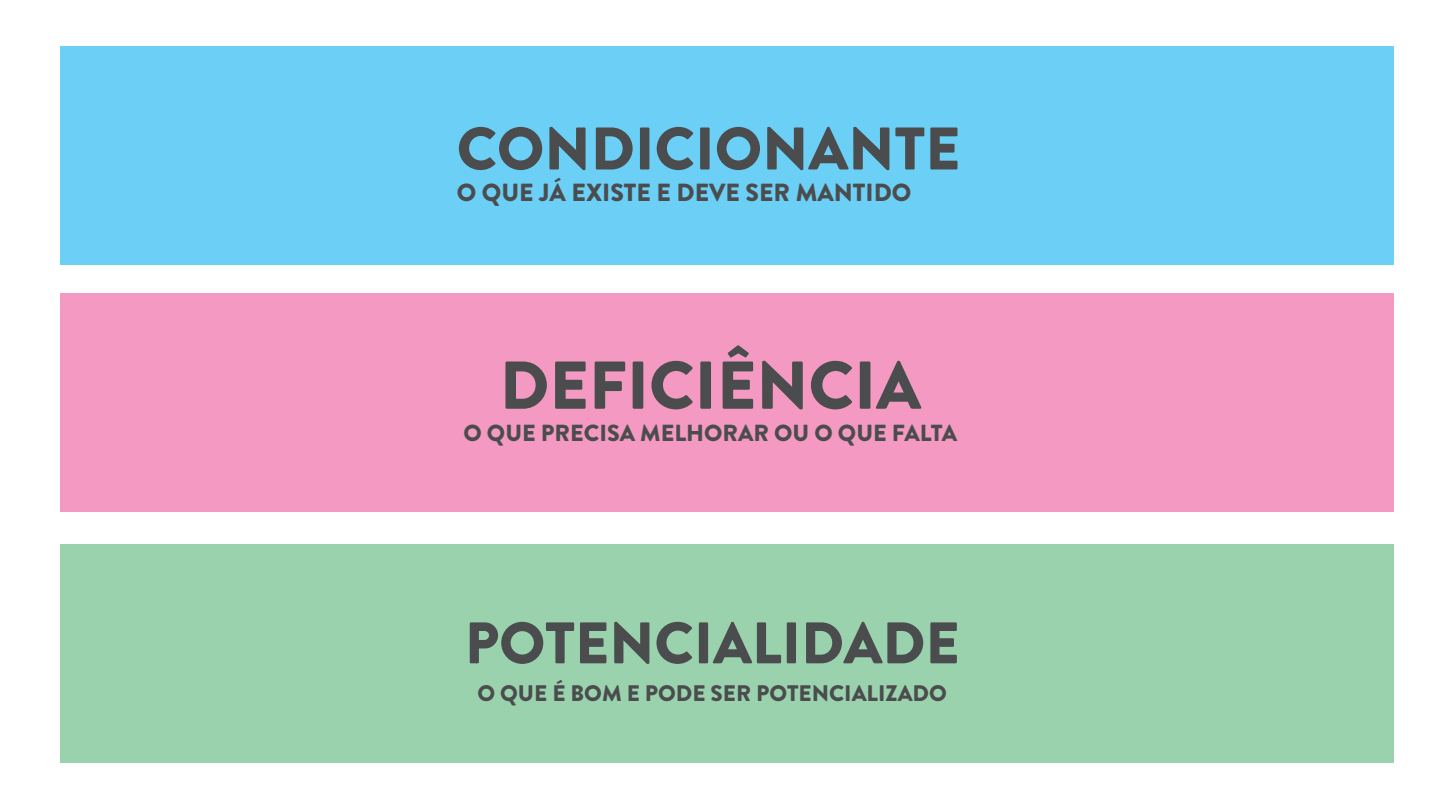
<style>
.page{position:relative;width:1440px;height:810px;background:#fff}
.page>*{position:absolute;margin:0;border:0;box-sizing:border-box;transform-origin:0 0}
.t1{font:900 67.5px "Brandon Grotesque";color:#4b4c4d}
.t2{font:900 60px "Brandon Grotesque";color:#4b4c4d}
.t3{font:900 58.5px "Brandon Grotesque";color:#4b4c4d}
.t4{font:900 24.75px "Brandon Grotesque";color:#4b4c4d}
.t5{font:900 23.25px "Brandon Grotesque";color:#4b4c4d}
.t6{font:900 22.5px "Brandon Grotesque";color:#4b4c4d}
</style>
<div class="page">
<div style="left:60px;top:544px;width:1333px;height:219px;background:#9ad2ae"></div>
<div style="left:60px;top:46px;width:1333px;height:219px;background:#6bcff6"></div>
<div style="left:60px;top:293px;width:1333px;height:219px;background:#f499c2"></div>
<h2 class="t2" style="left:457px;top:106px;width:505px">CONDICIONANTE</h2>
<p class="t4" style="left:457px;top:175px;width:456px">O QUE JÁ EXISTE E DEVE SER MANTIDO</p>
<h1 class="t1" style="left:500px;top:338px;width:423px">DEFICIÊNCIA</h1>
<p class="t5" style="left:463px;top:417px;width:495px">O QUE PRECISA MELHORAR OU O QUE FALTA</p>
<h3 class="t3" style="left:465px;top:602px;width:496px">POTENCIALIDADE</h3>
<p class="t6" style="left:477px;top:677px;width:471px">O QUE É BOM E PODE SER POTENCIALIZADO</p>
</div>
